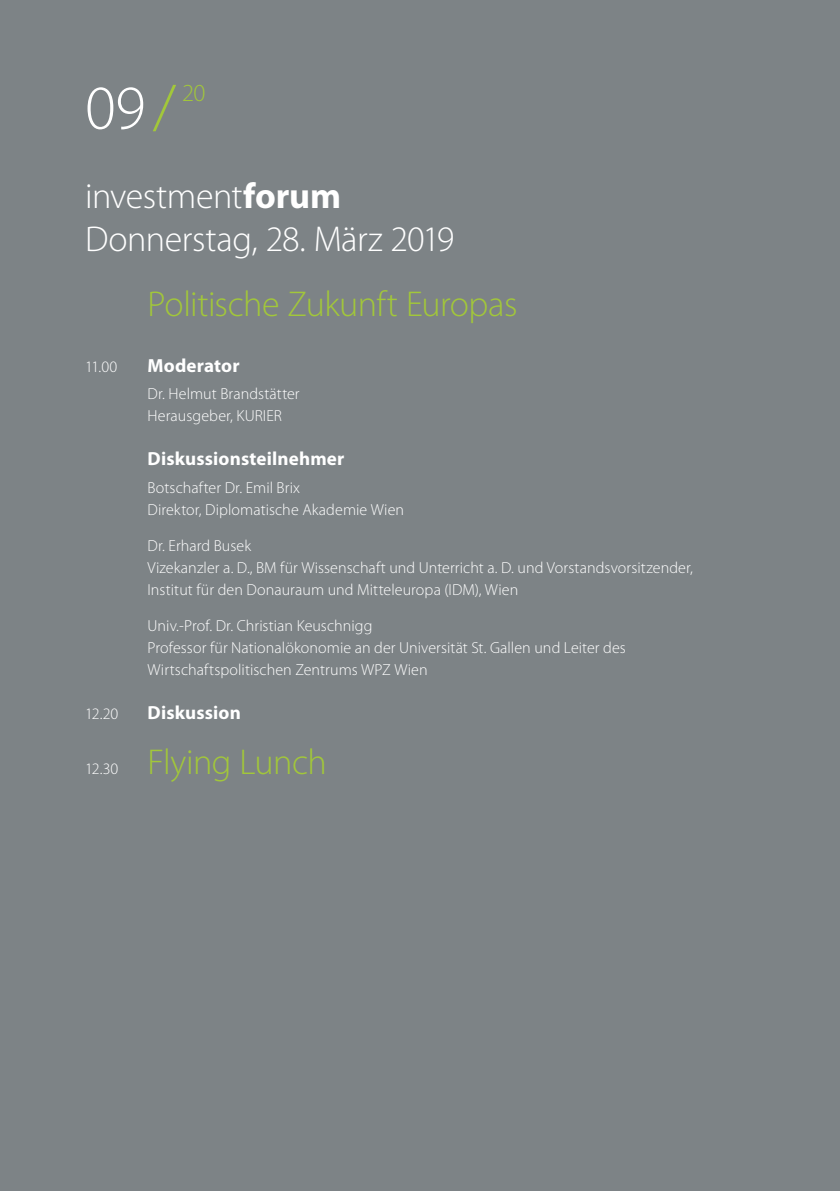
<style>
.page{position:relative;width:840px;height:1191px;background:#fff}
.page>*{position:absolute;margin:0;border:0;box-sizing:border-box;transform-origin:0 0}
.t1{font:300 62.6px "Myriad Pro";color:#fff}
.t2{font:300 36px/42px "Myriad Pro";letter-spacing:-.015em;color:#fff}
.t3{font:300 36px "Myriad Pro";letter-spacing:-.015em;color:#a2c73a}
.t4{font:300 24.6px "Myriad Pro";color:#a2c73a}
.t5{font:700 19px "Myriad Pro";letter-spacing:.01em;color:#fff}
.t6{font:300 16px/22px "Myriad Pro";letter-spacing:.005em;color:#fff}
.s1{font-size:64px;color:#a2c73a}
.s2{font-weight:700}
</style>
<div class="page">
<div style="left:0;top:0;width:839px;height:1191px;background:#7d8386"></div>
<h1 class="t1" style="left:85px;top:73px;width:92px">09<span class="s1">/</span></h1>
<h3 class="t4" style="left:182px;top:80px;width:25px">20</h3>
<h2 class="t2" style="left:85px;top:176px;width:370px">investment<span class="s2">forum<br></span>Donnerstag, 28. März 2019</h2>
<h2 class="t3" style="left:147px;top:284px;width:371px">Politische Zukunft Europas</h2>
<p class="t6" style="left:85px;top:355px;width:34px">11.00</p>
<p class="t5" style="left:147px;top:354px;width:94px">Moderator</p>
<p class="t6" style="left:147px;top:383px;width:153px">Dr. Helmut Brandstätter<br>Herausgeber, KURIER</p>
<p class="t5" style="left:147px;top:448px;width:198px">Diskussionsteilnehmer</p>
<p class="t6" style="left:147px;top:477px;width:258px">Botschafter Dr. Emil Brix<br>Direktor, Diplomatische Akademie Wien</p>
<p class="t6" style="left:147px;top:535px;width:546px">Dr. Erhard Busek<br>Vizekanzler a. D., BM für Wissenschaft und Unterricht a. D. und Vorstandsvorsitzender,<br>Institut für den Donauraum und Mitteleuropa (IDM), Wien</p>
<p class="t6" style="left:147px;top:615px;width:479px">Univ.-Prof. Dr. Christian Keuschnigg<br>Professor für Nationalökonomie an der Universität St. Gallen und Leiter des<br>Wirtschaftspolitischen Zentrums WPZ Wien</p>
<p class="t6" style="left:85px;top:703px;width:35px">12.20</p>
<p class="t5" style="left:147px;top:702px;width:95px">Diskussion</p>
<p class="t6" style="left:85px;top:758px;width:35px">12.30</p>
<h2 class="t3" style="left:147px;top:742px;width:181px">Flying Lunch</h2>
</div>
